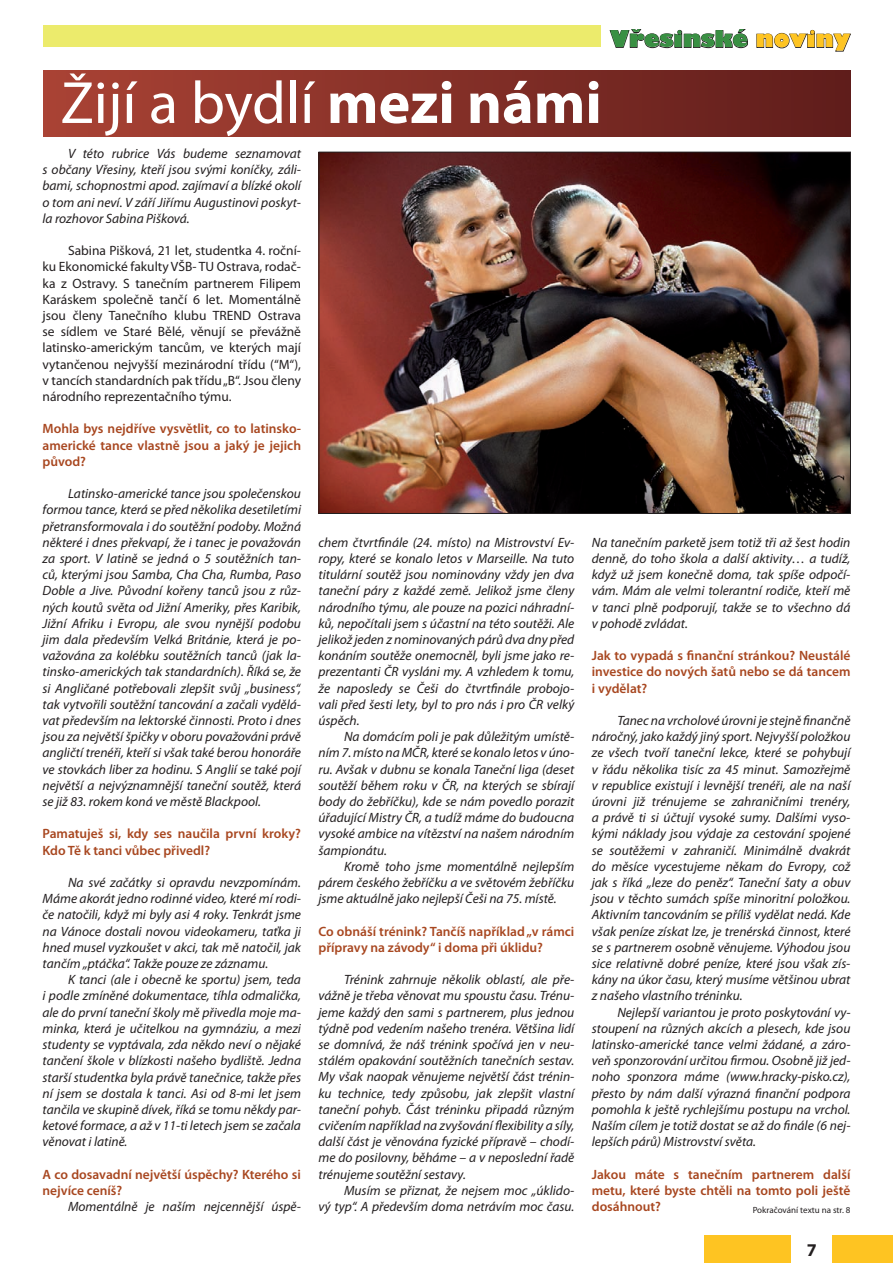
<style>
.page{position:relative;width:893px;height:1263px;background:#fff}
.page>*{position:absolute;margin:0;border:0;box-sizing:border-box;transform-origin:0 0}
.t1{font:60px "Myriad Pro";color:#fff}
.t2{font:22.5px "Gilbert Ultra Bold CE";color:#399043}
.t3{font:700 18px "Myriad Pro";color:#231f20}
.t4{font:italic 13.5px/16.2px "Myriad Pro";color:#231f20;text-align:justify}
.t5{font:600 13.5px/16.2px "Myriad Pro";color:#a84720;text-align:justify}
.t6{font:13.5px/16.2px "Myriad Pro";color:#231f20;text-align:justify}
.t7{font:9px "Myriad Pro";color:#231f20}
.s1{font-weight:700}
.s2{color:#fec422}
</style>
<div class="page">
<div style="left:43px;top:70px;width:807px;height:66px;background:linear-gradient(to right,#aa4335,#5f1d1b)"></div>
<div style="left:43px;top:26px;width:558px;height:21px;background:#eceb6c"></div>
<div style="left:832px;top:1235px;width:61px;height:28px;background:#fec422"></div>
<div style="left:704px;top:1235px;width:87px;height:28px;background:#fec422"></div>
<svg style="left:609px;top:29px;width:139px;height:19px"></svg>
<svg style="left:756px;top:30px;width:95px;height:22px"></svg>
<img style="left:321px;top:154px;width:528px;height:358px">
<p class="t1" style="left:61px;top:66px;width:543px">Žijí a bydlí <span class="s1">mezi námi</span></p>
<p class="t2" style="left:610px;top:26px;width:242px">Vřesinské <span class="s2">noviny</span></p>
<p class="t4" style="left:43px;top:145px;width:260px;text-indent:26px">V této rubrice Vás budeme seznamovat s občany Vřesiny, kteří jsou svými koníčky, záli&shy;bami, schopnostmi apod. zajímaví a blízké okolí o tom ani neví. V září Jiřímu Augustinovi poskyt&shy;la rozhovor Sabina Pišková.</p>
<p class="t6" style="left:43px;top:242px;width:260px;text-indent:26px">Sabina Pišková, 21 let, studentka 4. roční&shy;ku Ekonomické fakulty VŠB- TU Ostrava, rodač&shy;ka z Ostravy. S tanečním partnerem Filipem Karáskem společně tančí 6 let. Momentálně jsou členy Tanečního klubu TREND Ostrava se sídlem ve Staré Bělé, věnují se převážně latinsko-americkým tancům, ve kterých mají vytančenou nejvyšší mezinárodní třídu (“M“), v tancích standardních pak třídu „B“. Jsou členy národního reprezentačního týmu.</p>
<p class="t5" style="left:43px;top:420px;width:260px">Mohla bys nejdříve vysvětlit, co to latinsko&shy;americké tance vlastně jsou a jaký je jejich původ?</p>
<p class="t4" style="left:43px;top:485px;width:260px;text-indent:26px">Latinsko-americké tance jsou společenskou formou tance, která se před několika desetiletími přetransformovala i do soutěžní podoby. Možná některé i dnes překvapí, že i tanec je považován za sport. V latině se jedná o 5 soutěžních tan&shy;ců, kterými jsou Samba, Cha Cha, Rumba, Paso Doble a Jive. Původní kořeny tanců jsou z růz&shy;ných koutů světa od Jižní Ameriky, přes Karibik, Jižní Afriku i Evropu, ale svou nynější podobu jim dala především Velká Británie, která je po&shy;važována za kolébku soutěžních tanců (jak la&shy;tinsko-amerických tak standardních). Říká se, že si Angličané potřebovali zlepšit svůj „business“, tak vytvořili soutěžní tancování a začali vydělá&shy;vat především na lektorské činnosti. Proto i dnes jsou za největší špičky v oboru považováni právě angličtí trenéři, kteří si však také berou honoráře ve stovkách liber za hodinu. S Anglií se také pojí největší a nejvýznamnější taneční soutěž, která se již 83. rokem koná ve městě Blackpool.</p>
<p class="t5" style="left:43px;top:825px;width:260px">Pamatuješ si, kdy ses naučila první kroky?<br>Kdo Tě k tanci vůbec přivedl?</p>
<p class="t4" style="left:43px;top:874px;width:260px;text-indent:26px">Na své začátky si opravdu nevzpomínám.<br>Máme akorát jedno rodinné video, které mí rodi&shy;če natočili, když mi byly asi 4 roky. Tenkrát jsme na Vánoce dostali novou videokameru, taťka ji hned musel vyzkoušet v akci, tak mě natočil, jak tančím „ptáčka“. Takže pouze ze záznamu.</p>
<p class="t4" style="left:43px;top:971px;width:260px;text-indent:26px">K tanci (ale i obecně ke sportu) jsem, teda i podle zmíněné dokumentace, tíhla odmalička, ale do první taneční školy mě přivedla moje ma&shy;minka, která je učitelkou na gymnáziu, a mezi studenty se vyptávala, zda někdo neví o nějaké tančení škole v blízkosti našeho bydliště. Jedna starší studentka byla právě tanečnice, takže přes ní jsem se dostala k tanci. Asi od 8-mi let jsem tančila ve skupině dívek, říká se tomu někdy par&shy;ketové formace, a až v 11-ti letech jsem se začala věnovat i latině.</p>
<p class="t5" style="left:43px;top:1166px;width:260px">A co dosavadní největší úspěchy? Kterého si nejvíce ceníš?</p>
<p class="t4" style="left:68px;top:1198px;width:235px">Momentálně je naším nejcennější úspě-</p>
<p class="t4" style="left:318px;top:534px;width:257px">chem čtvrtfinále (24. místo) na Mistrovství Ev&shy;ropy, které se konalo letos v Marseille. Na tuto titulární soutěž jsou nominovány vždy jen dva taneční páry z každé země. Jelikož jsme členy národního týmu, ale pouze na pozici náhradní&shy;ků, nepočítali jsem s účastní na této soutěži. Ale jelikož jeden z nominovaných párů dva dny před konáním soutěže onemocněl, byli jsme jako re&shy;prezentanti ČR vysláni my. A vzhledem k tomu, že naposledy se Češi do čtvrtfinále probojo&shy;vali před šesti lety, byl to pro nás i pro ČR velký úspěch.</p>
<p class="t4" style="left:318px;top:728px;width:257px;text-indent:26px">Na domácím poli je pak důležitým umístě&shy;ním 7. místo na MČR, které se konalo letos v úno&shy;ru. Avšak v dubnu se konala Taneční liga (deset soutěží během roku v ČR, na kterých se sbírají body do žebříčku), kde se nám povedlo porazit úřadující Mistry ČR, a tudíž máme do budoucna vysoké ambice na vítězství na našem národním šampionátu.</p>
<p class="t4" style="left:318px;top:858px;width:257px;text-indent:26px">Kromě toho jsme momentálně nejlepším párem českého žebříčku a ve světovém žebříčku jsme aktuálně jako nejlepší Češi na 75. místě.</p>
<p class="t5" style="left:318px;top:923px;width:257px">Co obnáší trénink? Tančíš například „v rámci přípravy na závody“ i doma při úklidu?</p>
<p class="t4" style="left:318px;top:971px;width:257px;text-indent:26px">Trénink zahrnuje několik oblastí, ale pře&shy;vážně je třeba věnovat mu spoustu času. Trénu&shy;jeme každý den sami s partnerem, plus jednou týdně pod vedením našeho trenéra. Většina lidí se domnívá, že náš trénink spočívá jen v neu&shy;stálém opakování soutěžních tanečních sestav.<br>My však naopak věnujeme největší část trénin&shy;ku technice, tedy způsobu, jak zlepšit vlastní taneční pohyb. Část tréninku připadá různým cvičením například na zvyšování flexibility a síly, další část je věnována fyzické přípravě – chodí&shy;me do posilovny, běháme – a v neposlední řadě trénujeme soutěžní sestavy.</p>
<p class="t4" style="left:318px;top:1182px;width:257px;text-align:right">Musím se přiznat, že nejsem moc „úklido-<br>vý typ“. A především doma netrávím moc času.</p>
<p class="t4" style="left:592px;top:534px;width:260px">Na tanečním parketě jsem totiž tři až šest hodin denně, do toho škola a další aktivity… a tudíž, když už jsem konečně doma, tak spíše odpočí&shy;vám. Mám ale velmi tolerantní rodiče, kteří mě v tanci plně podporují, takže se to všechno dá v pohodě zvládat.</p>
<p class="t5" style="left:592px;top:647px;width:260px">Jak to vypadá s finanční stránkou? Neustálé investice do nových šatů nebo se dá tancem i vydělat?</p>
<p class="t4" style="left:592px;top:712px;width:260px;text-indent:26px">Tanec na vrcholové úrovni je stejně finančně náročný, jako každý jiný sport. Nejvyšší položkou ze všech tvoří taneční lekce, které se pohybují v řádu několika tisíc za 45 minut. Samozřejmě v republice existují i levnější trenéři, ale na naší úrovni již trénujeme se zahraničními trenéry, a právě ti si účtují vysoké sumy. Dalšími vyso&shy;kými náklady jsou výdaje za cestování spojené se soutěžemi v zahraničí. Minimálně dvakrát do měsíce vycestujeme někam do Evropy, což jak s říká „leze do peněz“. Taneční šaty a obuv jsou v těchto sumách spíše minoritní položkou.<br>Aktivním tancováním se příliš vydělat nedá. Kde však peníze získat lze, je trenérská činnost, které se s partnerem osobně věnujeme. Výhodou jsou sice relativně dobré peníze, které jsou však zís&shy;kány na úkor času, který musíme většinou ubrat z našeho vlastního tréninku.</p>
<p class="t4" style="left:592px;top:1004px;width:260px;text-indent:26px">Nejlepší variantou je proto poskytování vy&shy;stoupení na různých akcích a plesech, kde jsou latinsko-americké tance velmi žádané, a záro&shy;veň sponzorování určitou firmou. Osobně již jed&shy;noho sponzora máme (www.hracky-pisko.cz), přesto by nám další výrazná finanční podpora pomohla k ještě rychlejšímu postupu na vrchol.<br>Naším cílem je totiž dostat se až do finále (6 nej&shy;lepších párů) Mistrovství světa.</p>
<p class="t5" style="left:592px;top:1166px;width:260px">Jakou máte s tanečním partnerem další metu, které byste chtěli na tomto poli ještě dosáhnout?</p>
<p class="t7" style="left:753px;top:1204px;width:99px">Pokračování textu na str. 8</p>
<p class="t3" style="left:807px;top:1238px;width:11px">7</p>
</div>
